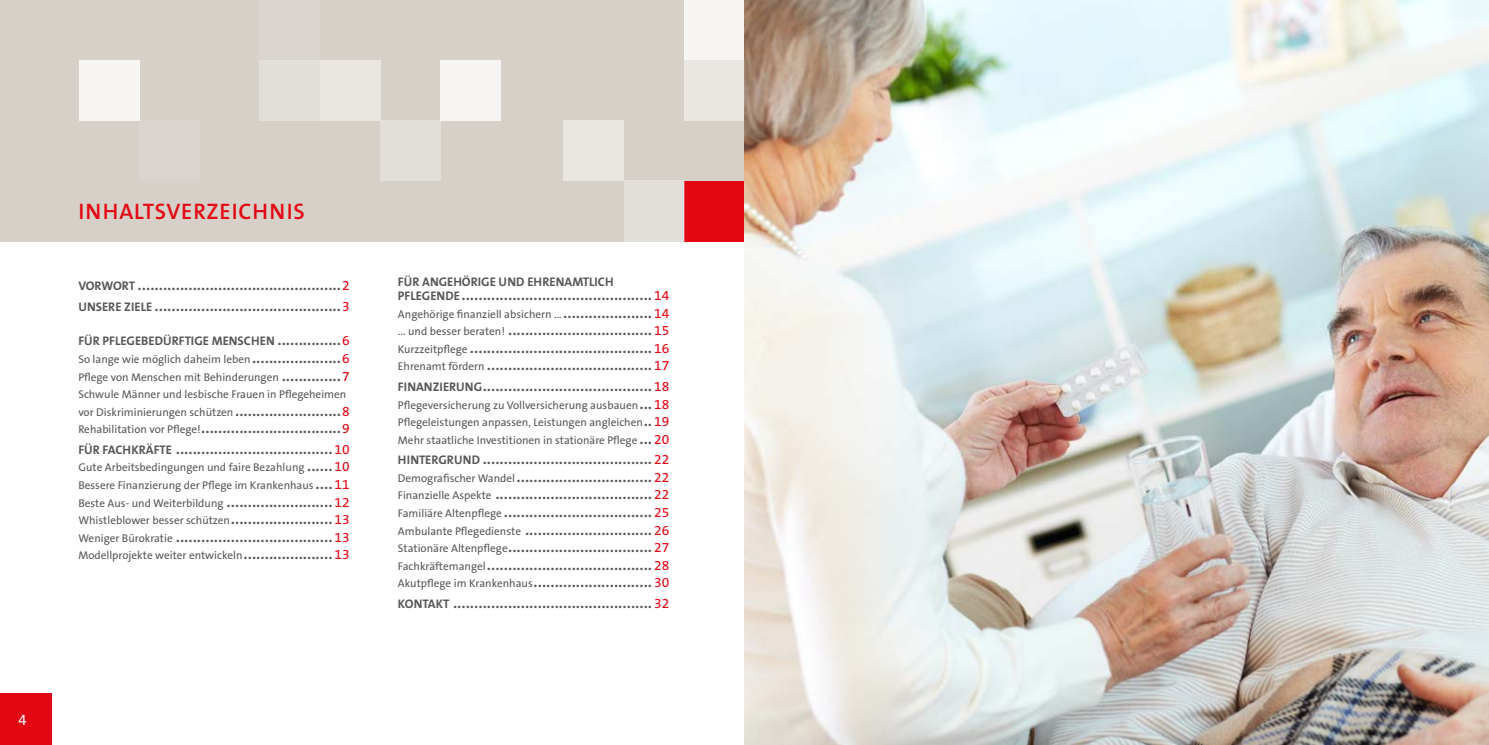
<style>
.page{position:relative;width:1489px;height:745px;background:#fff}
.page>*{position:absolute;margin:0;border:0;box-sizing:border-box;transform-origin:0 0}
.t1{font:600 22.5px "The Sans B6";letter-spacing:.04em;color:#e30613}
.t2{font:600 17.5px/17.5px "The Sans B6";color:#575756}
.t3{font:15px "SPD2002 The Sans";color:#fff}
.t4{font:700 12.5px "The Sans B7";color:#575756}
.t5{font:11.25px/17.5px "The Sans B5 Plain";color:#575756;text-align:justify}
.s1{font-family:"The Sans B7";font-weight:700;font-size:12.5px}
.s2{font-family:"The Sans B5 Plain";font-weight:400;font-size:13.75px;color:#e30613}
.s3{font-family:"The Sans B6";font-weight:600;font-size:17.5px}
.s4{font-size:13.75px;color:#e30613}
.s5{font-family:"The Sans B5 Plain";font-weight:400;font-size:11.25px}
</style>
<div class="page">
<div style="left:0;top:693px;width:51px;height:51px;background:#e30613"></div>
<div style="left:0;top:0;width:1488px;height:241px;background:#d7d0c9"></div>
<div style="left:684px;top:181px;width:60px;height:60px;background:#e30613"></div>
<div style="left:624px;top:181px;width:60px;height:62px;background:#e2ded9"></div>
<div style="left:563px;top:120px;width:61px;height:61px;background:#eae7e3"></div>
<div style="left:684px;top:60px;width:60px;height:60px;background:#eae7e3"></div>
<div style="left:380px;top:120px;width:60px;height:61px;background:#e2ded9"></div>
<div style="left:260px;top:0;width:60px;height:60px;background:#dad4ce"></div>
<div style="left:260px;top:60px;width:60px;height:60px;background:#e2ded9"></div>
<div style="left:139px;top:120px;width:60px;height:61px;background:#dad4ce"></div>
<div style="left:79px;top:60px;width:60px;height:60px;background:#f7f5f4"></div>
<div style="left:684px;top:0;width:60px;height:60px;background:#f7f5f4"></div>
<div style="left:440px;top:60px;width:60px;height:60px;background:#f7f5f4"></div>
<div style="left:320px;top:60px;width:60px;height:60px;background:#eae7e3"></div>
<img style="left:744px;top:0;width:744px;height:744px">
<p class="t3" style="left:19px;top:711px;width:10px">4</p>
<p class="t1" style="left:78px;top:200px;width:228px">INHALTSVERZEICHNIS</p>
<p class="t2" style="left:78px;top:274px;width:273px;line-height:20.9px"><span class="s1">VORWORT</span> ................................................<span class="s2">2<br></span><span class="s1">UNSERE ZIELE</span> ............................................<span class="s2">3</span></p>
<p class="t4" style="left:78px;top:334px;width:273px">FÜR PFLEGEBEDÜRFTIGE MENSCHEN <span class="s3">...............</span><span class="s2">6</span></p>
<p class="t5" style="left:78px;top:350px;width:273px;text-align:left">So lange wie möglich daheim leben<span class="s3">.....................</span><span class="s4">6<br></span>Pflege von Menschen mit Behinderungen <span class="s3">..............</span><span class="s4">7<br></span>Schwule Männer und lesbische Frauen in Pflegeheimen vor Diskriminierungen schützen <span class="s3">.........................</span><span class="s4">8</span></p>
<p class="t2" style="left:78px;top:417px;width:273px;line-height:20.9px"><span class="s5">Rehabilitation vor Pflege!</span>.................................<span class="s2">9<br></span><span class="s1">FÜR FACHKRÄFTE</span> ..................................... <span class="s2">10</span></p>
<p class="t5" style="left:78px;top:459px;width:273px">Gute Arbeitsbedingungen und faire Bezahlung <span class="s3">......</span> <span class="s4">10<br></span>Bessere Finanzierung der Pflege im Krankenhaus <span class="s3">....</span> <span class="s4">11<br></span>Beste Aus- und Weiterbildung <span class="s3">.........................</span> <span class="s4">12<br></span>Whistleblower besser schützen<span class="s3">........................</span> <span class="s4">13</span></p>
<p class="t2" style="left:78px;top:527px;width:273px"><span class="s5">Weniger Bürokratie</span> ..................................... <span class="s2">13</span></p>
<p class="t5" style="left:78px;top:546px;width:273px">Modellprojekte weiter entwickeln<span class="s3">.....................</span> <span class="s4">13</span></p>
<p class="t4" style="left:398px;top:275px;width:217px">FÜR ANGEHÖRIGE UND EHRENAMTLICH</p>
<p class="t2" style="left:398px;top:286px;width:273px"><span class="s1">PFLEGENDE</span>............................................. <span class="s2">14</span></p>
<p class="t5" style="left:398px;top:305px;width:273px">Angehörige finanziell absichern ...<span class="s3">.....................</span> <span class="s4">14</span></p>
<p class="t2" style="left:398px;top:321px;width:273px;text-align:justify"><span class="s5">... und besser beraten!</span> .................................. <span class="s2">15<br></span><span class="s5">Kurzzeitpflege</span> ........................................... <span class="s2">16<br></span><span class="s5">Ehrenamt fördern</span> ....................................... <span class="s2">17</span></p>
<p class="t2" style="left:398px;top:376px;width:273px"><span class="s1">FINANZIERUNG</span>........................................ <span class="s2">18</span></p>
<p class="t5" style="left:398px;top:396px;width:273px">Pflegeversicherung zu Vollversicherung ausbauen<span class="s3">...</span> <span class="s4">18<br></span>Pflegeleistungen anpassen, Leistungen angleichen<span class="s3">..</span> <span class="s4">19<br></span>Mehr staatliche Investitionen in stationäre Pflege <span class="s3">...</span> <span class="s4">20</span></p>
<p class="t2" style="left:398px;top:450px;width:273px;text-align:justify"><span class="s1">HINTERGRUND</span> ........................................ <span class="s2">22<br></span><span class="s5">Demografischer Wandel</span>................................ <span class="s2">22<br></span><span class="s5">Finanzielle Aspekte</span> ..................................... <span class="s2">22<br></span><span class="s5">Familiäre Altenpflege</span> ................................... <span class="s2">25<br></span><span class="s5">Ambulante Pflegedienste</span> .............................. <span class="s2">26<br></span><span class="s5">Stationäre Altenpflege</span>.................................. <span class="s2">27<br></span><span class="s5">Fachkräftemangel</span>....................................... <span class="s2">28<br></span><span class="s5">Akutpflege im Krankenhaus</span>............................ <span class="s2">30</span></p>
<p class="t2" style="left:398px;top:593px;width:273px"><span class="s1">KONTAKT</span> ............................................... <span class="s2">32</span></p>
</div>
